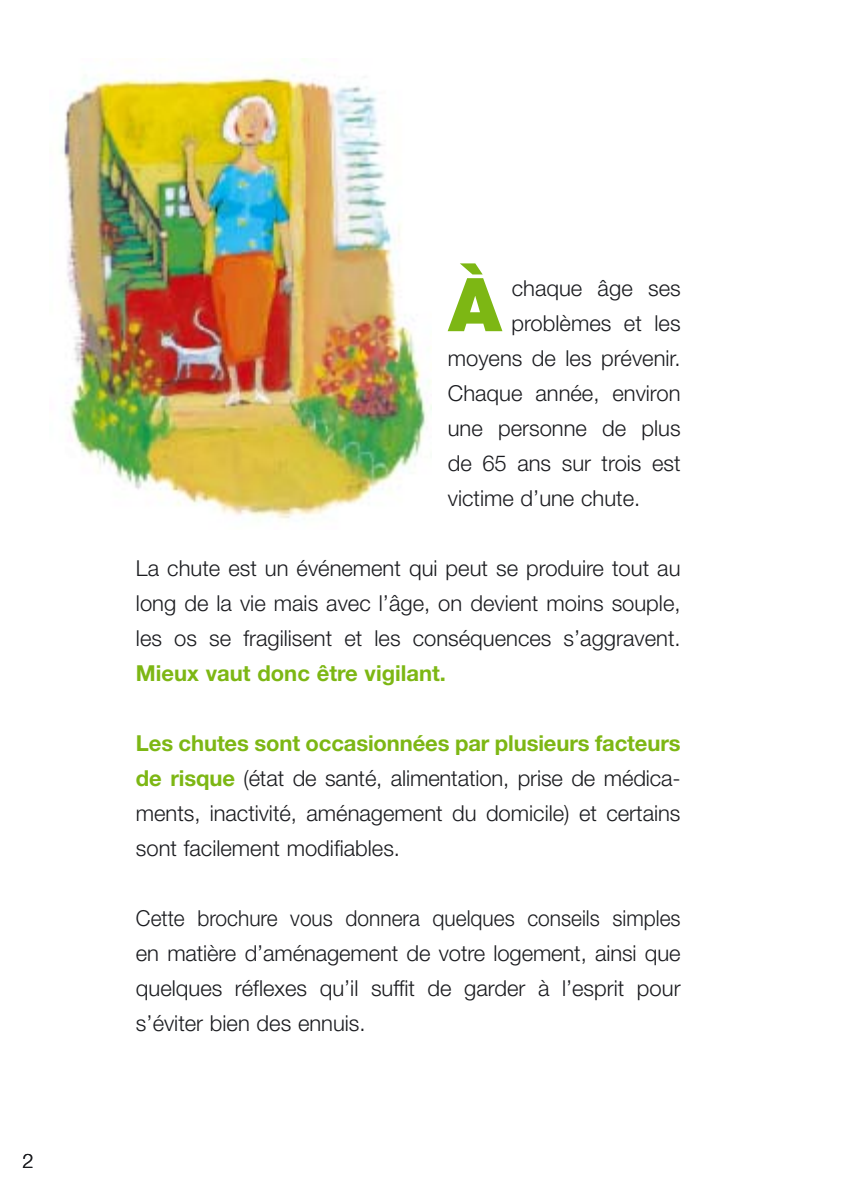
<style>
.page{position:relative;width:851px;height:1191px;background:#fff}
.page>*{position:absolute;margin:0;border:0;box-sizing:border-box;transform-origin:0 0}
.t1{font:900 74.2px "Helvetica Neue";color:#7db714}
.t2{font:300 22px/35px "Helvetica Neue";color:#1b1c20;text-align:justify}
.t3{font:300 22px/35px "Helvetica Neue";color:#1b1c20;text-align:justify;scale:.95 1}
.t4{font:700 22px "Helvetica Neue";color:#7db714}
.t5{font:300 20px "Helvetica Neue";color:#1b1c20}
.s1{font-weight:700;color:#7db714}
</style>
<div class="page">
<img style="left:62px;top:58px;width:369px;height:461px">
<p class="t5" style="left:23px;top:1153px;width:13px">2</p>
<h1 class="t1" style="left:448px;top:278px;width:55px">À</h1>
<p class="t2" style="left:511px;top:273px;width:170px">chaque âge ses</p>
<p class="t2" style="left:511px;top:308px;width:170px">problèmes et les</p>
<p class="t2" style="left:448px;top:343px;width:234px">moyens de les prévenir.</p>
<p class="t2" style="left:448px;top:378px;width:234px">Chaque année, environ</p>
<p class="t2" style="left:448px;top:413px;width:234px">une personne de plus</p>
<p class="t2" style="left:448px;top:448px;width:234px">de 65 ans sur trois est</p>
<p class="t2" style="left:448px;top:483px;width:194px">victime d’une chute.</p>
<p class="t2" style="left:136px;top:553px;width:546px">La chute est un événement qui peut se produire tout au long de la vie mais avec l’âge, on devient moins souple, les os se fragilisent et les conséquences s’aggravent.</p>
<p class="t4" style="left:136px;top:665px;width:311px">Mieux vaut donc être vigilant.</p>
<p class="t2" style="left:136px;top:728px;width:546px"><span class="s1">Les chutes sont occasionnées par plusieurs facteurs de risque</span> (état de santé, alimentation, prise de médica&shy;ments, inactivité, aménagement du domicile) et certains sont facilement modifiables.</p>
<p class="t3" style="left:136px;top:903px;width:574px">Cette brochure vous donnera quelques conseils simples en matière d’aménagement de votre logement, ainsi que quelques réflexes qu’il suffit de garder à l’esprit pour s’éviter bien des ennuis.</p>
</div>
